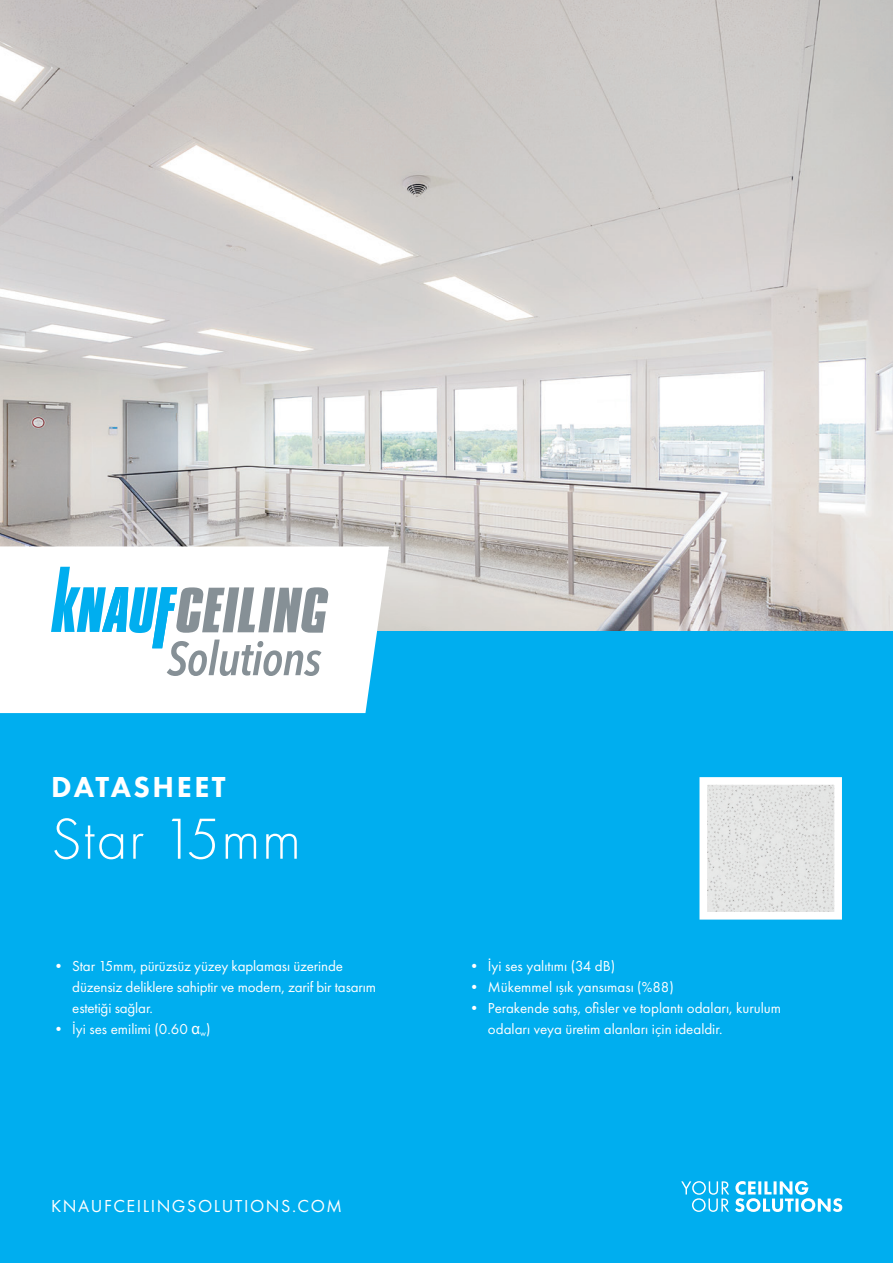
<style>
.page{position:relative;width:893px;height:1263px;background:#fff}
.page>*{position:absolute;margin:0;border:0;box-sizing:border-box;transform-origin:0 0}
.t1{font:300 60px "Futura PT";letter-spacing:.025em;color:#fff}
.t2{font:800 30px "Futura PT";letter-spacing:.085em;color:#fff}
.t3{font:18px "Futura PT";letter-spacing:.085em;color:#fff}
.t4{font:15px/21px "Futura PT";color:#fff}
.s1{font-family:"Arial"}
</style>
<div class="page">
<img style="left:0;top:0;width:893px;height:631px">
<div style="left:0;top:631px;width:893px;height:632px;background:#00aeef"></div>
<svg style="left:699px;top:777px;width:143px;height:143px"></svg>
<svg style="left:681px;top:1181px;width:161px;height:31px"></svg>
<svg style="left:0;top:546px;width:389px;height:167px;fill:#fff"></svg>
<svg style="left:51px;top:567px;width:278px;height:109px"></svg>
<h2 class="t2" style="left:51px;top:769px;width:176px">DATASHEET</h2>
<h1 class="t1" style="left:51px;top:805px;width:252px">Star 15mm</h1>
<p class="t4" style="left:72px;top:956px;width:305px;text-indent:-21px">• Star 15mm, pürüzsüz yüzey kaplaması üzerinde düzensiz deliklere sahiptir ve modern, zarif bir tasarım estetiği sağlar.</p>
<p class="t4" style="left:51px;top:1019px;width:161px">• İyi ses emilimi (0.60 <span class="s1">α</span><sub>w</sub>)</p>
<p class="t3" style="left:51px;top:1195px;width:292px">KNAUFCEILINGSOLUTIONS.COM</p>
<p class="t4" style="left:467px;top:956px;width:150px">• İyi ses yalıtımı (34 dB)</p>
<p class="t4" style="left:467px;top:977px;width:209px">• Mükemmel ışık yansıması (%88)</p>
<p class="t4" style="left:488px;top:998px;width:295px;text-indent:-21px">• Perakende satış, ofisler ve toplantı odaları, kurulum odaları veya üretim alanları için idealdir.</p>
</div>
